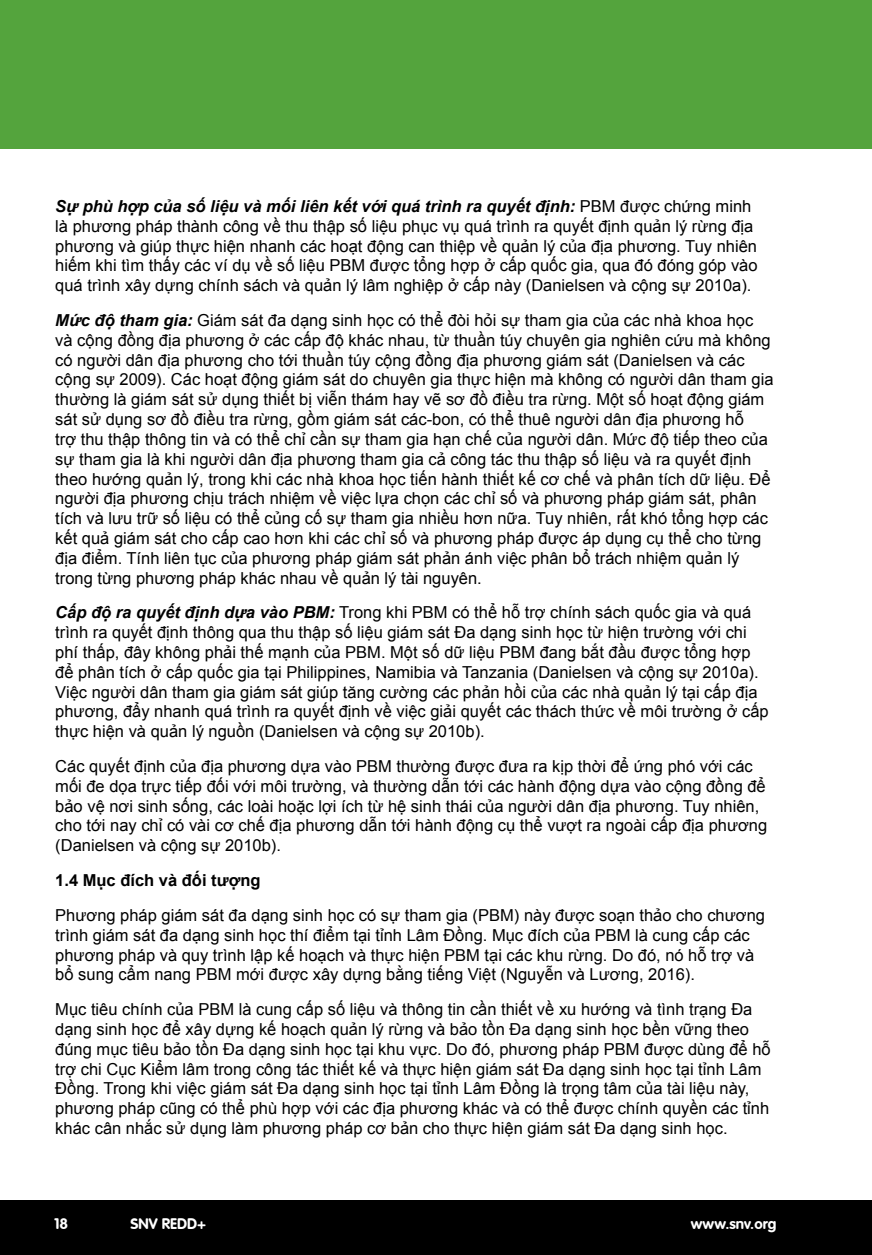
<style>
.page{position:relative;width:872px;height:1255px;background:#fff}
.page>*{position:absolute;margin:0;border:0;box-sizing:border-box;transform-origin:0 0}
.t1{font:16.5px/19.8px "Arial";color:#000}
.t2{font:700 16.5px "Arial";color:#000}
.t3{font:700 15px "VAG Rounded";color:#fff}
.s1{font-weight:700;font-style:italic}
</style>
<div class="page">
<div style="left:0;top:0;width:872px;height:149px;background:#54a43d"></div>
<div style="left:0;top:1199px;width:872px;height:55px;background:#000"></div>
<p class="t1" style="left:55px;top:196px;width:704px"><span class="s1">Sự phù hợp của số liệu và mối liên kết với quá trình ra quyết định:</span> PBM được chứng minh là phương pháp thành công về thu thập số liệu phục vụ quá trình ra quyết định quản lý rừng địa phương và giúp thực hiện nhanh các hoạt động can thiệp về quản lý của địa phương. Tuy nhiên hiếm khi tìm thấy các ví dụ về số liệu PBM được tổng hợp ở cấp quốc gia, qua đó đóng góp vào quá trình xây dựng chính sách và quản lý lâm nghiệp ở cấp này (Danielsen và cộng sự 2010a).</p>
<p class="t1" style="left:55px;top:310px;width:720px"><span class="s1">Mức độ tham gia:</span> Giám sát đa dạng sinh học có thể đòi hỏi sự tham gia của các nhà khoa học và cộng đồng địa phương ở các cấp độ khác nhau, từ thuần túy chuyên gia nghiên cứu mà không có người dân địa phương cho tới thuần túy cộng đồng địa phương giám sát (Danielsen và các cộng sự 2009). Các hoạt động giám sát do chuyên gia thực hiện mà không có người dân tham gia thường là giám sát sử dụng thiết bị viễn thám hay vẽ sơ đồ điều tra rừng. Một số hoạt động giám sát sử dụng sơ đồ điều tra rừng, gồm giám sát các-bon, có thể thuê người dân địa phương hỗ<br>trợ thu thập thông tin và có thể chỉ cần sự tham gia hạn chế của người dân. Mức độ tiếp theo của sự tham gia là khi người dân địa phương tham gia cả công tác thu thập số liệu và ra quyết định theo hướng quản lý, trong khi các nhà khoa học tiến hành thiết kế cơ chế và phân tích dữ liệu. Để người địa phương chịu trách nhiệm về việc lựa chọn các chỉ số và phương pháp giám sát, phân tích và lưu trữ số liệu có thể củng cố sự tham gia nhiều hơn nữa. Tuy nhiên, rất khó tổng hợp các kết quả giám sát cho cấp cao hơn khi các chỉ số và phương pháp được áp dụng cụ thể cho từng địa điểm. Tính liên tục của phương pháp giám sát phản ánh việc phân bổ trách nhiệm quản lý trong từng phương pháp khác nhau về quản lý tài nguyên.</p>
<p class="t1" style="left:55px;top:602px;width:715px"><span class="s1">Cấp độ ra quyết định dựa vào PBM:</span> Trong khi PBM có thể hỗ trợ chính sách quốc gia và quá trình ra quyết định thông qua thu thập số liệu giám sát Đa dạng sinh học từ hiện trường với chi phí thấp, đây không phải thế mạnh của PBM. Một số dữ liệu PBM đang bắt đầu được tổng hợp để phân tích ở cấp quốc gia tại Philippines, Namibia và Tanzania (Danielsen và cộng sự 2010a).<br>Việc người dân tham gia giám sát giúp tăng cường các phản hồi của các nhà quản lý tại cấp địa phương, đẩy nhanh quá trình ra quyết định về việc giải quyết các thách thức về môi trường ở cấp thực hiện và quản lý nguồn (Danielsen và cộng sự 2010b).</p>
<p class="t1" style="left:55px;top:756px;width:713px">Các quyết định của địa phương dựa vào PBM thường được đưa ra kịp thời để ứng phó với các mối đe dọa trực tiếp đối với môi trường, và thường dẫn tới các hành động dựa vào cộng đồng để bảo vệ nơi sinh sống, các loài hoặc lợi ích từ hệ sinh thái của người dân địa phương. Tuy nhiên, cho tới nay chỉ có vài cơ chế địa phương dẫn tới hành động cụ thể vượt ra ngoài cấp địa phương (Danielsen và cộng sự 2010b).</p>
<p class="t2" style="left:55px;top:871px;width:207px">1.4 Mục đích và đối tượng</p>
<p class="t1" style="left:55px;top:905px;width:711px">Phương pháp giám sát đa dạng sinh học có sự tham gia (PBM) này được soạn thảo cho chương trình giám sát đa dạng sinh học thí điểm tại tỉnh Lâm Đồng. Mục đích của PBM là cung cấp các phương pháp và quy trình lập kế hoạch và thực hiện PBM tại các khu rừng. Do đó, nó hỗ trợ và bổ sung cẩm nang PBM mới được xây dựng bằng tiếng Việt (Nguyễn và Lương, 2016).</p>
<p class="t1" style="left:55px;top:999px;width:717px">Mục tiêu chính của PBM là cung cấp số liệu và thông tin cần thiết về xu hướng và tình trạng Đa dạng sinh học để xây dựng kế hoạch quản lý rừng và bảo tồn Đa dạng sinh học bền vững theo đúng mục tiêu bảo tồn Đa dạng sinh học tại khu vực. Do đó, phương pháp PBM được dùng để hỗ trợ chi Cục Kiểm lâm trong công tác thiết kế và thực hiện giám sát Đa dạng sinh học tại tỉnh Lâm Đồng. Trong khi việc giám sát Đa dạng sinh học tại tỉnh Lâm Đồng là trọng tâm của tài liệu này, phương pháp cũng có thể phù hợp với các địa phương khác và có thể được chính quyền các tỉnh khác cân nhắc sử dụng làm phương pháp cơ bản cho thực hiện giám sát Đa dạng sinh học.</p>
<p class="t3" style="left:54px;top:1216px;width:16px">18</p>
<p class="t3" style="left:131px;top:1216px;width:77px">SNV REDD+</p>
<p class="t3" style="left:691px;top:1216px;width:87px">www.snv.org</p>
</div>
